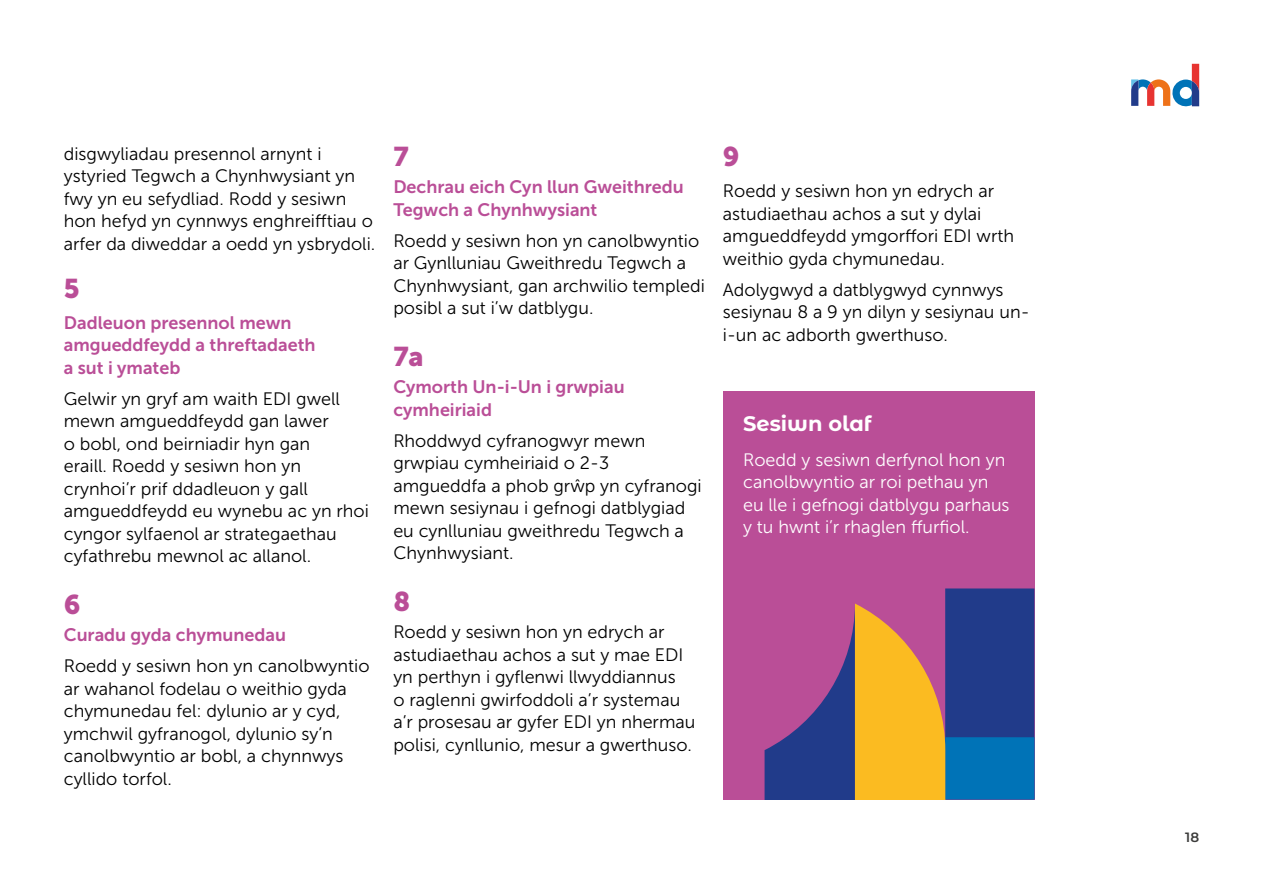
<style>
.page{position:relative;width:1263px;height:893px;background:#fff}
.page>*{position:absolute;margin:0;border:0;box-sizing:border-box;transform-origin:0 0}
._3_0_Body{font:27px "Museo Sans 900";color:#ba4e97}
._3_0_Body-2{font:700 21px "Montserrat Alternates";color:#fff}
._3_0_Body-3{font:18px/22.5px "Museo Sans 300";color:#000}
._3_0_Body-4{font:18px/22.5px "Museo Sans 700";color:#ba4e97}
._3_0_Body-5{font:18px/22.5px "Museo Sans 300";color:#fff}
.t1{font:600 13.5px "Montserrat Alternates";color:#3c3c3b}
</style>
<div class="page">
<svg style="left:1131px;top:64px;width:69px;height:42px"></svg>
<div style="left:723px;top:391px;width:311px;height:408px;background:#ba4e97"></div>
<svg style="left:764px;top:588px;width:270px;height:211px"></svg>
<p class="_3_0_Body-3" style="left:64px;top:142px;width:313px">disgwyliadau presennol arnynt i ystyried Tegwch a Chynhwysiant yn fwy yn eu sefydliad. Rodd y sesiwn hon hefyd yn cynnwys enghreifftiau o arfer da diweddar a oedd yn ysbrydoli.</p>
<p class="_3_0_Body" style="left:64px;top:273px;width:17px">5</p>
<p class="_3_0_Body-4" style="left:64px;top:311px;width:253px">Dadleuon presennol mewn amgueddfeydd a threftadaeth a sut i ymateb</p>
<p class="_3_0_Body-3" style="left:64px;top:387px;width:307px">Gelwir yn gryf am waith EDI gwell mewn amgueddfeydd gan lawer<br>o bobl, ond beirniadir hyn gan<br>eraill. Roedd y sesiwn hon yn crynhoi’r prif ddadleuon y gall amgueddfeydd eu wynebu ac yn rhoi cyngor sylfaenol ar strategaethau cyfathrebu mewnol ac allanol.</p>
<p class="_3_0_Body" style="left:64px;top:589px;width:18px">6</p>
<p class="_3_0_Body-4" style="left:64px;top:624px;width:224px">Curadu gyda chymunedau</p>
<p class="_3_0_Body-3" style="left:64px;top:655px;width:307px">Roedd y sesiwn hon yn canolbwyntio ar wahanol fodelau o weithio gyda chymunedau fel: dylunio ar y cyd, ymchwil gyfranogol, dylunio sy’n canolbwyntio ar bobl, a chynnwys cyllido torfol.</p>
<p class="_3_0_Body" style="left:393px;top:141px;width:17px">7</p>
<p class="_3_0_Body-4" style="left:393px;top:176px;width:292px">Dechrau eich Cyn llun Gweithredu<br>Tegwch a Chynhwysiant</p>
<p class="_3_0_Body-3" style="left:393px;top:229px;width:313px">Roedd y sesiwn hon yn canolbwyntio ar Gynlluniau Gweithredu Tegwch a Chynhwysiant, gan archwilio templedi posibl a sut i’w datblygu.</p>
<p class="_3_0_Body" style="left:393px;top:341px;width:32px">7a</p>
<p class="_3_0_Body-4" style="left:393px;top:376px;width:233px">Cymorth Un-i-Un i grwpiau cymheiriaid</p>
<p class="_3_0_Body-3" style="left:393px;top:429px;width:310px">Rhoddwyd cyfranogwyr mewn grwpiau cymheiriaid o 2-3 amgueddfa a phob grŵp yn cyfranogi mewn sesiynau i gefnogi datblygiad eu cynlluniau gweithredu Tegwch a<br>Chynhwysiant.</p>
<p class="_3_0_Body" style="left:393px;top:586px;width:18px">8</p>
<p class="_3_0_Body-3" style="left:393px;top:621px;width:304px">Roedd y sesiwn hon yn edrych ar astudiaethau achos a sut y mae EDI yn perthyn i gyflenwi llwyddiannus<br>o raglenni gwirfoddoli a’r systemau a’r prosesau ar gyfer EDI yn nhermau polisi, cynllunio, mesur a gwerthuso.</p>
<p class="_3_0_Body" style="left:723px;top:141px;width:18px">9</p>
<p class="_3_0_Body-3" style="left:723px;top:180px;width:293px">Roedd y sesiwn hon yn edrych ar astudiaethau achos a sut y dylai amgueddfeydd ymgorffori EDI wrth weithio gyda chymunedau.</p>
<p class="_3_0_Body-3" style="left:723px;top:278px;width:308px">Adolygwyd a datblygwyd cynnwys sesiynau 8 a 9 yn dilyn y sesiynau un&shy;i-un ac adborth gwerthuso.</p>
<p class="_3_0_Body-2" style="left:743px;top:408px;width:130px">Sesiwn olaf</p>
<p class="_3_0_Body-5" style="left:743px;top:449px;width:268px">Roedd y sesiwn derfynol hon yn canolbwyntio ar roi pethau yn eu lle i gefnogi datblygu parhaus y tu hwnt i’r rhaglen ffurfiol.</p>
<p class="t1" style="left:1185px;top:828px;width:15px">18</p>
</div>
